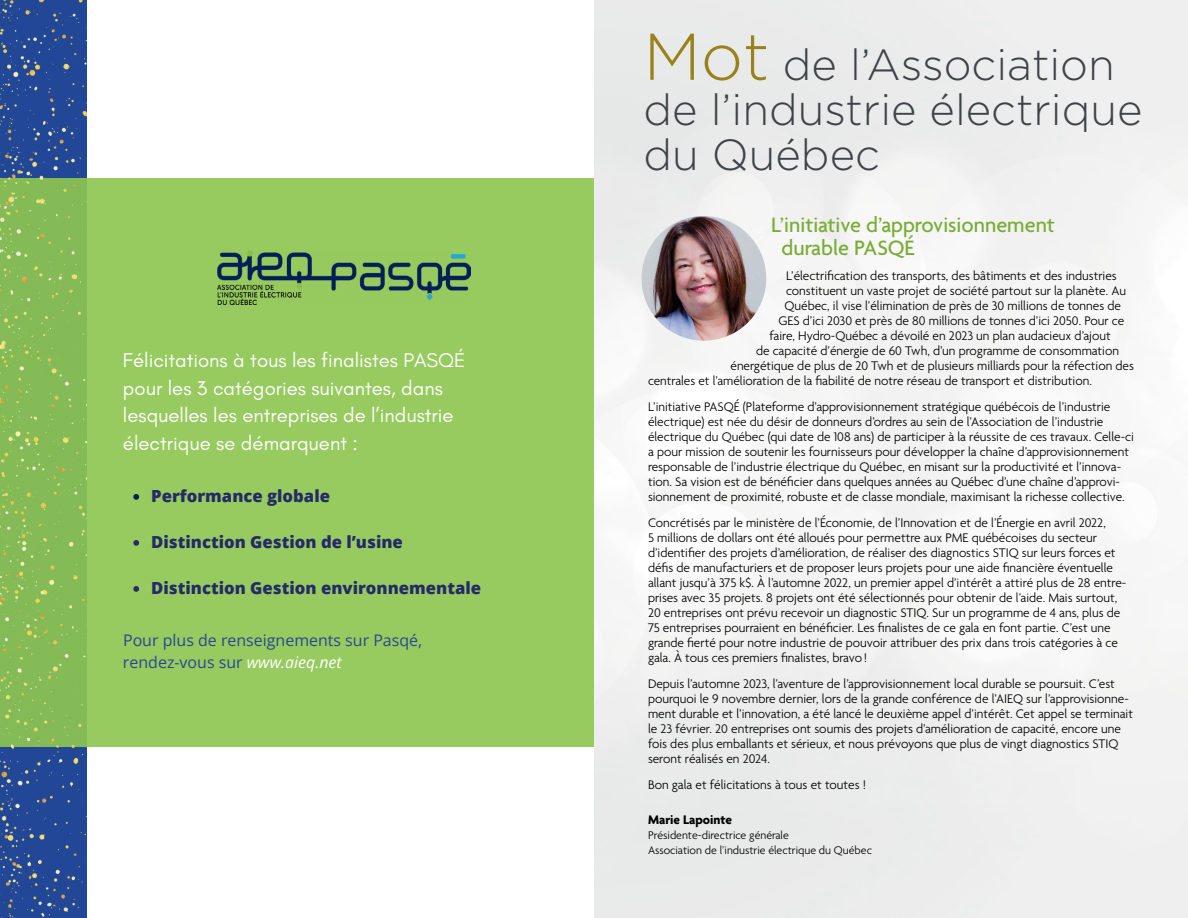
<style>
.page{position:relative;width:1188px;height:918px;background:#fff}
.page>*{position:absolute;margin:0;border:0;box-sizing:border-box;transform-origin:0 0}
.t1{font:300 43.5px/45px "Gotham";color:#3e4348}
.t2{font:500 22.5px/22.5px "Agenda";color:#79ad36}
.t3{font:20.25px/27.6px "Glacial Indifference";color:#fff}
.t4{font:800 16.65px "Open Sans";color:#252a68}
.t5{font:15.9px/21.9px "Open Sans";color:#2b4596}
.t6{font:300 13.5px/15px "Agenda";color:#000}
.t7{font:700 13.5px "Agenda";color:#000}
.t8{font:300 12px/15px "Agenda";color:#000}
.s1{font-style:italic;color:#fff}
.s2{font-size:66px;color:#9b811c}
</style>
<div class="page">
<div style="left:0;top:179px;width:594px;height:568px;background:#97cb60"></div>
<img style="left:217px;top:251px;width:253px;height:54px">
<img style="left:0;top:0;width:87px;height:918px">
<svg style="left:133px;top:494px;width:6px;height:6px"></svg>
<svg style="left:133px;top:540px;width:6px;height:6px"></svg>
<svg style="left:133px;top:586px;width:6px;height:6px"></svg>
<img style="left:642px;top:216px;width:124px;height:125px;border-radius:62px">
<h3 class="t3" style="left:123px;top:347px;width:344px">Félicitations à tous les finalistes PASQÉ pour les 3 catégories suivantes, dans lesquelles les entreprises de l’industrie électrique se démarquent :</h3>
<p class="t4" style="left:151px;top:483px;width:180px">Performance globale</p>
<p class="t4" style="left:151px;top:529px;width:253px">Distinction Gestion de l’usine</p>
<p class="t4" style="left:151px;top:575px;width:331px">Distinction Gestion environnementale</p>
<p class="t5" style="left:123px;top:629px;width:301px">Pour plus de renseignements sur Pasqé, rendez-vous sur <span class="s1">www.aieq.net</span></p>
<h1 class="t1" style="left:643px;top:41px;width:501px"><span class="s2">Mot</span> de l’Association de l’industrie électrique du Québec</h1>
<h2 class="t2" style="left:782px;top:215px;width:275px;text-indent:-10px">L’initiative d’approvisionnement durable PASQÉ</h2>
<p class="t6" style="left:786px;top:269px;width:332px">L’électrification des transports, des bâtiments et des industries</p>
<p class="t6" style="left:786px;top:284px;width:342px">constituent un vaste projet de société partout sur la planète. Au</p>
<p class="t6" style="left:785px;top:299px;width:338px">Québec, il vise l’élimination de près de 30 millions de tonnes de</p>
<p class="t6" style="left:779px;top:314px;width:347px">GES d’ici 2030 et près de 80 millions de tonnes d’ici 2050. Pour ce</p>
<p class="t6" style="left:770px;top:329px;width:343px">faire, Hydro-Québec a dévoilé en 2023 un plan audacieux d’ajout</p>
<p class="t6" style="left:756px;top:344px;width:365px">de capacité d’énergie de 60 Twh, d’un programme de consommation</p>
<p class="t6" style="left:731px;top:359px;width:405px">énergétique de plus de 20 Twh et de plusieurs milliards pour la réfection des</p>
<p class="t6" style="left:648px;top:374px;width:445px">centrales et l’amélioration de la fiabilité de notre réseau de transport et distribution.</p>
<p class="t6" style="left:648px;top:400px;width:487px">L’initiative PASQÉ (Plateforme d’approvisionnement stratégique québécois de l’industrie électrique) est née du désir de donneurs d’ordres au sein de l’Association de l’industrie électrique du Québec (qui date de 108 ans) de participer à la réussite de ces travaux. Celle-ci a pour mission de soutenir les fournisseurs pour développer la chaîne d’approvisionnement responsable de l’industrie électrique du Québec, en misant sur la productivité et l’innova&shy;tion. Sa vision est de bénéficier dans quelques années au Québec d’une chaîne d’approvi&shy;sionnement de proximité, robuste et de classe mondiale, maximisant la richesse collective.</p>
<p class="t6" style="left:648px;top:516px;width:480px">Concrétisés par le ministère de l’Économie, de l’Innovation et de l’Énergie en avril 2022,<br>5 millions de dollars ont été alloués pour permettre aux PME québécoises du secteur d’identifier des projets d’amélioration, de réaliser des diagnostics STIQ sur leurs forces et défis de manufacturiers et de proposer leurs projets pour une aide financière éventuelle allant jusqu’à 375 k$. À l’automne 2022, un premier appel d’intérêt a attiré plus de 28 entre&shy;prises avec 35 projets. 8 projets ont été sélectionnés pour obtenir de l’aide. Mais surtout, 20 entreprises ont prévu recevoir un diagnostic STIQ. Sur un programme de 4 ans, plus de 75 entreprises pourraient en bénéficier. Les finalistes de ce gala en font partie. C’est une grande fierté pour notre industrie de pouvoir attribuer des prix dans trois catégories à ce gala. À tous ces premiers finalistes, bravo!</p>
<p class="t6" style="left:648px;top:677px;width:487px">Depuis l’automne 2023, l’aventure de l’approvisionnement local durable se poursuit. C’est pourquoi le 9 novembre dernier, lors de la grande conférence de l’AIEQ sur l’approvisionne&shy;ment durable et l’innovation, a été lancé le deuxième appel d’intérêt. Cet appel se terminait le 23 février. 20 entreprises ont soumis des projets d’amélioration de capacité, encore une fois des plus emballants et sérieux, et nous prévoyons que plus de vingt diagnostics STIQ seront réalisés en 2024.</p>
<p class="t6" style="left:648px;top:778px;width:219px">Bon gala et félicitations à tous et toutes !</p>
<p class="t7" style="left:648px;top:812px;width:86px">Marie Lapointe</p>
<p class="t8" style="left:648px;top:828px;width:226px">Présidente-directrice générale<br>Association de l’industrie électrique du Québec</p>
</div>
